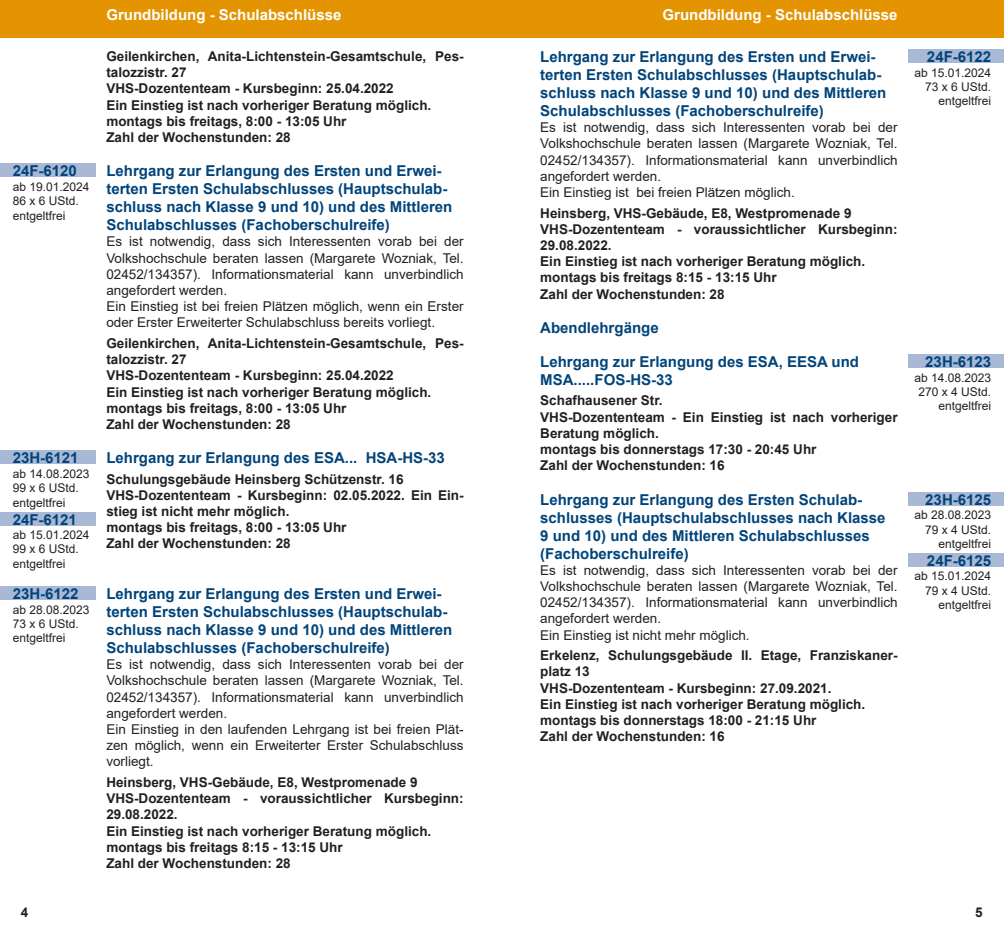
<style>
.page{position:relative;width:1004px;height:936px;background:#fff}
.page>*{position:absolute;margin:0;border:0;box-sizing:border-box;transform-origin:0 0}
.Titel{font:700 15px/18px "Arial";color:#00447b}
.Kursnummer_hell{font:700 15px "Arial";color:#00447b}
.t1{font:700 15px "Arial";color:#fff}
.VorspannGross{font:700 15px "Arial";color:#00447b}
.Dozent{font:700 13.5px/16.2px "Arial";color:#231f20}
.Kursinfo{font:13.5px/16.2px "Arial";color:#231f20;text-align:justify}
.Ort{font:700 13.5px/16.2px "Arial";color:#231f20}
.Termin1{font:12px "Arial";color:#231f20}
</style>
<div class="page">
<div style="left:0;top:0;width:501px;height:38px;background:#e39400"></div>
<div style="left:502px;top:0;width:501px;height:38px;background:#e39400"></div>
<div style="left:0;top:163px;width:96px;height:14px;background:#a9b8d4"></div>
<div style="left:0;top:450px;width:96px;height:14px;background:#a9b8d4"></div>
<div style="left:0;top:511px;width:96px;height:14px;background:#a9b8d4"></div>
<div style="left:0;top:586px;width:96px;height:13px;background:#a9b8d4"></div>
<div style="left:907px;top:49px;width:96px;height:14px;background:#a9b8d4"></div>
<div style="left:907px;top:354px;width:96px;height:14px;background:#a9b8d4"></div>
<div style="left:907px;top:492px;width:96px;height:13px;background:#a9b8d4"></div>
<div style="left:907px;top:553px;width:96px;height:13px;background:#a9b8d4"></div>
<p class="Kursnummer_hell" style="left:13px;top:160px;width:66px">24F-6120</p>
<p class="Termin1" style="left:13px;top:178px;width:78px">ab 19.01.2024</p>
<p class="Termin1" style="left:13px;top:193px;width:68px">86 x 6 UStd.</p>
<p class="Termin1" style="left:13px;top:207px;width:54px">entgeltfrei</p>
<p class="Kursnummer_hell" style="left:13px;top:447px;width:67px">23H-6121</p>
<p class="Termin1" style="left:13px;top:465px;width:78px">ab 14.08.2023</p>
<p class="Termin1" style="left:13px;top:479px;width:68px">99 x 6 UStd.</p>
<p class="Termin1" style="left:13px;top:494px;width:54px">entgeltfrei</p>
<p class="Kursnummer_hell" style="left:13px;top:508px;width:66px">24F-6121</p>
<p class="Termin1" style="left:13px;top:526px;width:78px">ab 15.01.2024</p>
<p class="Termin1" style="left:13px;top:541px;width:68px">99 x 6 UStd.</p>
<p class="Termin1" style="left:13px;top:555px;width:54px">entgeltfrei</p>
<p class="Kursnummer_hell" style="left:13px;top:583px;width:67px">23H-6122</p>
<p class="Termin1" style="left:13px;top:601px;width:78px">ab 28.08.2023</p>
<p class="Termin1" style="left:13px;top:615px;width:68px">73 x 6 UStd.</p>
<p class="Termin1" style="left:13px;top:629px;width:54px">entgeltfrei</p>
<p class="t1" style="left:106px;top:5px;width:237px">Grundbildung - Schulabschlüsse</p>
<p class="t1" style="left:662px;top:5px;width:237px">Grundbildung - Schulabschlüsse</p>
<p class="Ort" style="left:106px;top:48px;width:359px">Geilenkirchen, Anita-Lichtenstein-Gesamtschule, Pes&shy;talozzistr. 27</p>
<p class="Dozent" style="left:106px;top:81px;width:289px">VHS-Dozententeam - Kursbeginn: 25.04.2022</p>
<p class="Dozent" style="left:106px;top:97px;width:326px">Ein Einstieg ist nach vorheriger Beratung möglich.</p>
<p class="Dozent" style="left:106px;top:113px;width:242px">montags bis freitags, 8:00 - 13:05 Uhr</p>
<p class="Dozent" style="left:106px;top:129px;width:186px">Zahl der Wochenstunden: 28</p>
<p class="Titel" style="left:106px;top:162px;width:347px">Lehrgang zur Erlangung des Ersten und Erwei&shy;terten Ersten Schulabschlusses (Hauptschulab&shy;schluss nach Klasse 9 und 10) und des Mittleren Schulabschlusses (Fachoberschulreife)</p>
<p class="Kursinfo" style="left:106px;top:233px;width:359px">Es ist notwendig, dass sich Interessenten vorab bei der Volkshochschule beraten lassen (Margarete Wozniak, Tel.<br>02452/134357). Informationsmaterial kann unverbindlich angefordert werden.</p>
<p class="Kursinfo" style="left:106px;top:298px;width:359px">Ein Einstieg ist bei freien Plätzen möglich, wenn ein Erster oder Erster Erweiterter Schulabschluss bereits vorliegt.</p>
<p class="Ort" style="left:106px;top:335px;width:359px">Geilenkirchen, Anita-Lichtenstein-Gesamtschule, Pes&shy;talozzistr. 27</p>
<p class="Dozent" style="left:106px;top:367px;width:289px">VHS-Dozententeam - Kursbeginn: 25.04.2022</p>
<p class="Dozent" style="left:106px;top:384px;width:326px">Ein Einstieg ist nach vorheriger Beratung möglich.</p>
<p class="Dozent" style="left:106px;top:400px;width:242px">montags bis freitags, 8:00 - 13:05 Uhr</p>
<p class="Dozent" style="left:106px;top:416px;width:186px">Zahl der Wochenstunden: 28</p>
<p class="Titel" style="left:106px;top:449px;width:340px">Lehrgang zur Erlangung des ESA... HSA-HS-33</p>
<p class="Ort" style="left:106px;top:471px;width:299px">Schulungsgebäude Heinsberg Schützenstr. 16</p>
<p class="Dozent" style="left:106px;top:487px;width:359px">VHS-Dozententeam - Kursbeginn: 02.05.2022. Ein Ein&shy;stieg ist nicht mehr möglich.</p>
<p class="Dozent" style="left:106px;top:519px;width:242px">montags bis freitags, 8:00 - 13:05 Uhr</p>
<p class="Dozent" style="left:106px;top:535px;width:186px">Zahl der Wochenstunden: 28</p>
<p class="Titel" style="left:106px;top:584px;width:347px">Lehrgang zur Erlangung des Ersten und Erwei&shy;terten Ersten Schulabschlusses (Hauptschulab&shy;schluss nach Klasse 9 und 10) und des Mittleren Schulabschlusses (Fachoberschulreife)</p>
<p class="Kursinfo" style="left:106px;top:656px;width:359px">Es ist notwendig, dass sich Interessenten vorab bei der Volkshochschule beraten lassen (Margarete Wozniak, Tel.<br>02452/134357). Informationsmaterial kann unverbindlich angefordert werden.</p>
<p class="Kursinfo" style="left:106px;top:721px;width:359px">Ein Einstieg in den laufenden Lehrgang ist bei freien Plät&shy;zen möglich, wenn ein Erweiterter Erster Schulabschluss vorliegt.</p>
<p class="Ort" style="left:106px;top:774px;width:313px">Heinsberg, VHS-Gebäude, E8, Westpromenade 9</p>
<p class="Dozent" style="left:106px;top:790px;width:359px">VHS-Dozententeam - voraussichtlicher Kursbeginn:<br>29.08.2022.</p>
<p class="Dozent" style="left:106px;top:822px;width:326px">Ein Einstieg ist nach vorheriger Beratung möglich.</p>
<p class="Dozent" style="left:106px;top:839px;width:238px">montags bis freitags 8:15 - 13:15 Uhr</p>
<p class="Dozent" style="left:106px;top:855px;width:186px">Zahl der Wochenstunden: 28</p>
<p class="Titel" style="left:540px;top:48px;width:347px">Lehrgang zur Erlangung des Ersten und Erwei&shy;terten Ersten Schulabschlusses (Hauptschulab&shy;schluss nach Klasse 9 und 10) und des Mittleren Schulabschlusses (Fachoberschulreife)</p>
<p class="Kursinfo" style="left:540px;top:119px;width:359px">Es ist notwendig, dass sich Interessenten vorab bei der Volkshochschule beraten lassen (Margarete Wozniak, Tel.<br>02452/134357). Informationsmaterial kann unverbindlich angefordert werden.</p>
<p class="Kursinfo" style="left:540px;top:184px;width:256px">Ein Einstieg ist bei freien Plätzen möglich.</p>
<p class="Ort" style="left:540px;top:205px;width:313px">Heinsberg, VHS-Gebäude, E8, Westpromenade 9</p>
<p class="Dozent" style="left:540px;top:221px;width:359px">VHS-Dozententeam - voraussichtlicher Kursbeginn:<br>29.08.2022.</p>
<p class="Dozent" style="left:540px;top:253px;width:326px">Ein Einstieg ist nach vorheriger Beratung möglich.</p>
<p class="Dozent" style="left:540px;top:270px;width:238px">montags bis freitags 8:15 - 13:15 Uhr</p>
<p class="Dozent" style="left:540px;top:286px;width:186px">Zahl der Wochenstunden: 28</p>
<p class="VorspannGross" style="left:540px;top:317px;width:120px">Abendlehrgänge</p>
<p class="Titel" style="left:540px;top:353px;width:320px">Lehrgang zur Erlangung des ESA, EESA und<br>MSA.....FOS-HS-33</p>
<p class="Ort" style="left:540px;top:393px;width:124px">Schafhausener Str.</p>
<p class="Dozent" style="left:540px;top:409px;width:359px">VHS-Dozententeam - Ein Einstieg ist nach vorheriger<br>Beratung möglich.</p>
<p class="Dozent" style="left:540px;top:441px;width:278px">montags bis donnerstags 17:30 - 20:45 Uhr</p>
<p class="Dozent" style="left:540px;top:457px;width:186px">Zahl der Wochenstunden: 16</p>
<p class="Titel" style="left:540px;top:490px;width:347px">Lehrgang zur Erlangung des Ersten Schulab&shy;schlusses (Hauptschulabschlusses nach Klasse 9 und 10) und des Mittleren Schulabschlusses (Fachoberschulreife)</p>
<p class="Kursinfo" style="left:540px;top:562px;width:359px">Es ist notwendig, dass sich Interessenten vorab bei der Volkshochschule beraten lassen (Margarete Wozniak, Tel.<br>02452/134357). Informationsmaterial kann unverbindlich angefordert werden.</p>
<p class="Kursinfo" style="left:540px;top:626px;width:211px">Ein Einstieg ist nicht mehr möglich.</p>
<p class="Ort" style="left:540px;top:647px;width:359px">Erkelenz, Schulungsgebäude II. Etage, Franziskaner&shy;platz 13</p>
<p class="Dozent" style="left:540px;top:679px;width:293px">VHS-Dozententeam - Kursbeginn: 27.09.2021.</p>
<p class="Dozent" style="left:540px;top:696px;width:326px">Ein Einstieg ist nach vorheriger Beratung möglich.</p>
<p class="Dozent" style="left:540px;top:712px;width:278px">montags bis donnerstags 18:00 - 21:15 Uhr</p>
<p class="Dozent" style="left:540px;top:728px;width:186px">Zahl der Wochenstunden: 16</p>
<p class="Kursnummer_hell" style="left:926px;top:46px;width:66px">24F-6122</p>
<p class="Termin1" style="left:914px;top:64px;width:78px">ab 15.01.2024</p>
<p class="Termin1" style="left:925px;top:78px;width:68px">73 x 6 UStd.</p>
<p class="Termin1" style="left:938px;top:93px;width:54px">entgeltfrei</p>
<p class="Kursnummer_hell" style="left:925px;top:351px;width:67px">23H-6123</p>
<p class="Termin1" style="left:914px;top:369px;width:78px">ab 14.08.2023</p>
<p class="Termin1" style="left:918px;top:383px;width:74px">270 x 4 UStd.</p>
<p class="Termin1" style="left:938px;top:398px;width:54px">entgeltfrei</p>
<p class="Kursnummer_hell" style="left:925px;top:489px;width:67px">23H-6125</p>
<p class="Termin1" style="left:914px;top:506px;width:78px">ab 28.08.2023</p>
<p class="Termin1" style="left:925px;top:521px;width:68px">79 x 4 UStd.</p>
<p class="Termin1" style="left:938px;top:535px;width:54px">entgeltfrei</p>
<p class="Kursnummer_hell" style="left:926px;top:550px;width:66px">24F-6125</p>
<p class="Termin1" style="left:914px;top:568px;width:78px">ab 15.01.2024</p>
<p class="Termin1" style="left:925px;top:582px;width:68px">79 x 4 UStd.</p>
<p class="Termin1" style="left:938px;top:596px;width:54px">entgeltfrei</p>
<p class="Dozent" style="left:21px;top:904px;width:9px">4</p>
<p class="Dozent" style="left:975px;top:904px;width:9px">5</p>
</div>
